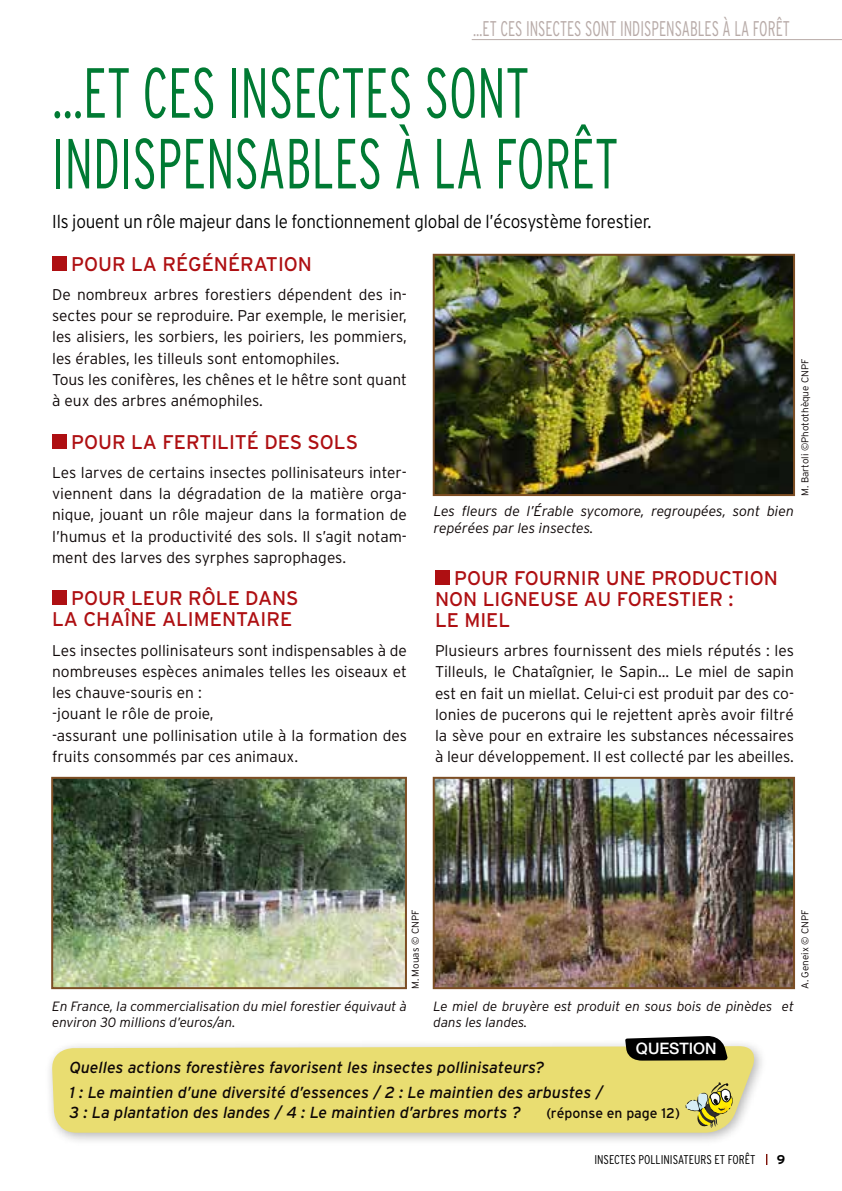
<style>
.page{position:relative;width:842px;height:1191px;background:#fff}
.page>*{position:absolute;margin:0;border:0;box-sizing:border-box;transform-origin:0 0}
.t1{font:300 condensed 70.8px/70.8px "Interstate";color:#007a33;scale:.8 1}
.t2{font:300 condensed 21.2px "Interstate";color:#b8aba8;scale:.8 1}
.t3{font:19.8px "Interstate";color:#ae0f12}
.t4{font:300 18.6px "Interstate";letter-spacing:-.01em;color:#000;scale:.91 1}
.t5{font:italic 16px/24.8px "Interstate";color:#0e0707}
.t6{font:500 15.8px "Helvetica Neue";color:#fff}
.t7{font:300 15.6px/21.2px "Interstate";color:#0e0707}
.t8{font:italic 300 14.2px/17px "Interstate";color:#0e0707}
.t9{font:14px "Interstate";color:#0e0707}
.t10{font:italic 300 13.4px/16.2px "Interstate";color:#0e0707}
.t11{font:300 condensed 12.8px "Interstate";color:#000}
.t12{font:700 12.8px "Interstate";color:#000}
.t13{font:300 9.8px "Interstate";color:#0e0707}
</style>
<div class="page">
<div style="left:52px;top:256px;width:15px;height:15px;background:#ae0f12"></div>
<div style="left:52px;top:434px;width:15px;height:14px;background:#ae0f12"></div>
<div style="left:52px;top:590px;width:15px;height:15px;background:#ae0f12"></div>
<div style="left:435px;top:569px;width:15px;height:15px;background:#ae0f12"></div>
<hr style="left:472px;top:39px;width:370px;height:1px;background:#b8aba8">
<img style="left:436px;top:257px;width:356px;height:236px">
<div style="left:433px;top:254px;width:362px;height:242px;border:2px solid #7d4e24"></div>
<img style="left:54px;top:780px;width:350px;height:206px">
<div style="left:51px;top:777px;width:356px;height:212px;border:2px solid #7d4e24"></div>
<img style="left:436px;top:780px;width:356px;height:206px">
<div style="left:433px;top:777px;width:362px;height:212px;border:2px solid #7d4e24"></div>
<div style="left:45px;top:1038px;width:722px;height:108px;background:#000;opacity:.3"></div>
<div style="left:51px;top:1046px;width:709px;height:86px;background:#e9dd71"></div>
<svg style="left:625px;top:1036px;width:103px;height:24px"></svg>
<svg style="left:686px;top:1082px;width:47px;height:46px"></svg>
<h2 class="t2" style="left:473px;top:17px;width:397px">…ET CES INSECTES SONT INDISPENSABLES À LA FORÊT</h2>
<h1 class="t1" style="left:52px;top:57px;width:709px">…ET CES INSECTES SONT<br>INDISPENSABLES À LA FORÊT</h1>
<p class="t4" style="left:52px;top:211px;width:660px">I ls jouent un rôle majeur dans le fonctionnement global de l’écosystème forestier.</p>
<p class="t3" style="left:71px;top:253px;width:27px">POUR</p>
<p class="t3" style="left:131px;top:253px;width:84px">LA RÉGÉNÉRATION</p>
<p class="t7" style="left:52px;top:284px;width:356px">De nombreux arbres forestiers dépendent des in&shy;sectes pour se reproduire. Par exemple, le merisier, les alisiers, les sorbiers, les poiriers, les pommiers, les érables, les tilleuls sont entomophiles.<br>Tous les conifères, les chênes et le hêtre sont quant à eux des arbres anémophiles.</p>
<p class="t3" style="left:71px;top:430px;width:27px">POUR</p>
<p class="t3" style="left:131px;top:430px;width:43px">LA FERTILITÉ</p>
<p class="t3" style="left:264px;top:430px;width:95px">DES SOLS</p>
<p class="t7" style="left:52px;top:461px;width:356px;text-align:justify">Les larves de certains insectes pollinisateurs inter&shy;viennent dans la dégradation de la matière orga&shy;nique, jouant un rôle majeur dans la formation de l’humus et la productivité des sols. I l s’agit notam&shy;ment des larves des syrphes saprophages.</p>
<p class="t3" style="left:71px;top:587px;width:27px">POUR</p>
<p class="t3" style="left:131px;top:587px;width:14px">LEUR</p>
<p class="t3" style="left:188px;top:587px;width:71px">RÔLE DAN</p>
<p class="t3" style="left:286px;top:587px;width:14px">S</p>
<p class="t3" style="left:52px;top:608px;width:123px">LA CHAÎNE ALIMENTAIRE</p>
<p class="t7" style="left:52px;top:639px;width:356px">Les insectes pollinisateurs sont indispensables à de nombreuses espèces animales telles les oiseaux et les chauve-souris en :<br>-jouant le rôle de proie,<br>-assurant une pollinisation utile à la formation des fruits consommés par ces animaux.</p>
<p class="t8" style="left:434px;top:502px;width:362px">Les fleurs de l’Érable sycomore, regroupées, sont bien repérées par les insectes.</p>
<p class="t13" style="left:800px;top:496px;width:139px;rotate:-90deg">M. Bartoli ©Photothèque CNPF</p>
<p class="t3" style="left:454px;top:566px;width:27px">POUR</p>
<p class="t3" style="left:514px;top:566px;width:13px">FOURNIR</p>
<p class="t3" style="left:606px;top:566px;width:14px">UNE</p>
<p class="t3" style="left:651px;top:566px;width:14px">PRODUCTION</p>
<p class="t3" style="left:435px;top:587px;width:14px">NON</p>
<p class="t3" style="left:483px;top:587px;width:45px">LIGNEU</p>
<p class="t3" style="left:554px;top:587px;width:24px">SEAU</p>
<p class="t3" style="left:617px;top:587px;width:13px">FORE</p>
<p class="t3" style="left:667px;top:587px;width:24px">STIER</p>
<p class="t3" style="left:728px;top:587px;width:7px">:</p>
<p class="t3" style="left:435px;top:609px;width:42px">LE MIEL</p>
<p class="t7" style="left:435px;top:640px;width:360px;text-align:justify">Plusieurs arbres fournissent des miels réputés : les Tilleuls, le Chataîgnier, le Sapin... Le miel de sapin est en fait un miellat. Celui-ci est produit par des co&shy;lonies de pucerons qui le rejettent après avoir filtré la sève pour en extraire les substances nécessaires à leur développement. I l est collecté par les abeilles.</p>
<p class="t13" style="left:410px;top:989px;width:81px;rotate:-90deg">M. Mouas © CNPF</p>
<p class="t13" style="left:800px;top:989px;width:81px;rotate:-90deg">A. Geneix © CNPF</p>
<p class="t10" style="left:52px;top:998px;width:356px">En France, la commercialisation du miel forestier équivaut à environ 30 millions d’euros/an.</p>
<p class="t10" style="left:434px;top:998px;width:362px">Le miel de bruyère est produit en sous bois de pinèdes et dans les landes.</p>
<p class="t6" style="left:636px;top:1038px;width:82px">QUESTION</p>
<p class="t5" style="left:69px;top:1055px;width:535px">Quelles actions forestières favorisent les insectes pollinisateurs?<br>1 : Le maintien d’une diversité d’essences / 2 : Le maintien des arbustes /</p>
<p class="t5" style="left:69px;top:1099px;width:453px">3 : La plantation des landes / 4 : Le maintien d’arbres morts ?</p>
<p class="t9" style="left:546px;top:1104px;width:135px">(RÉPONSE EN PAGE 12)</p>
<p class="t11" style="left:594px;top:1151px;width:163px">INSECTES POLLI NISATEURS ET FORÊT</p>
<p class="t12" style="left:777px;top:1152px;width:10px">9</p>
</div>
